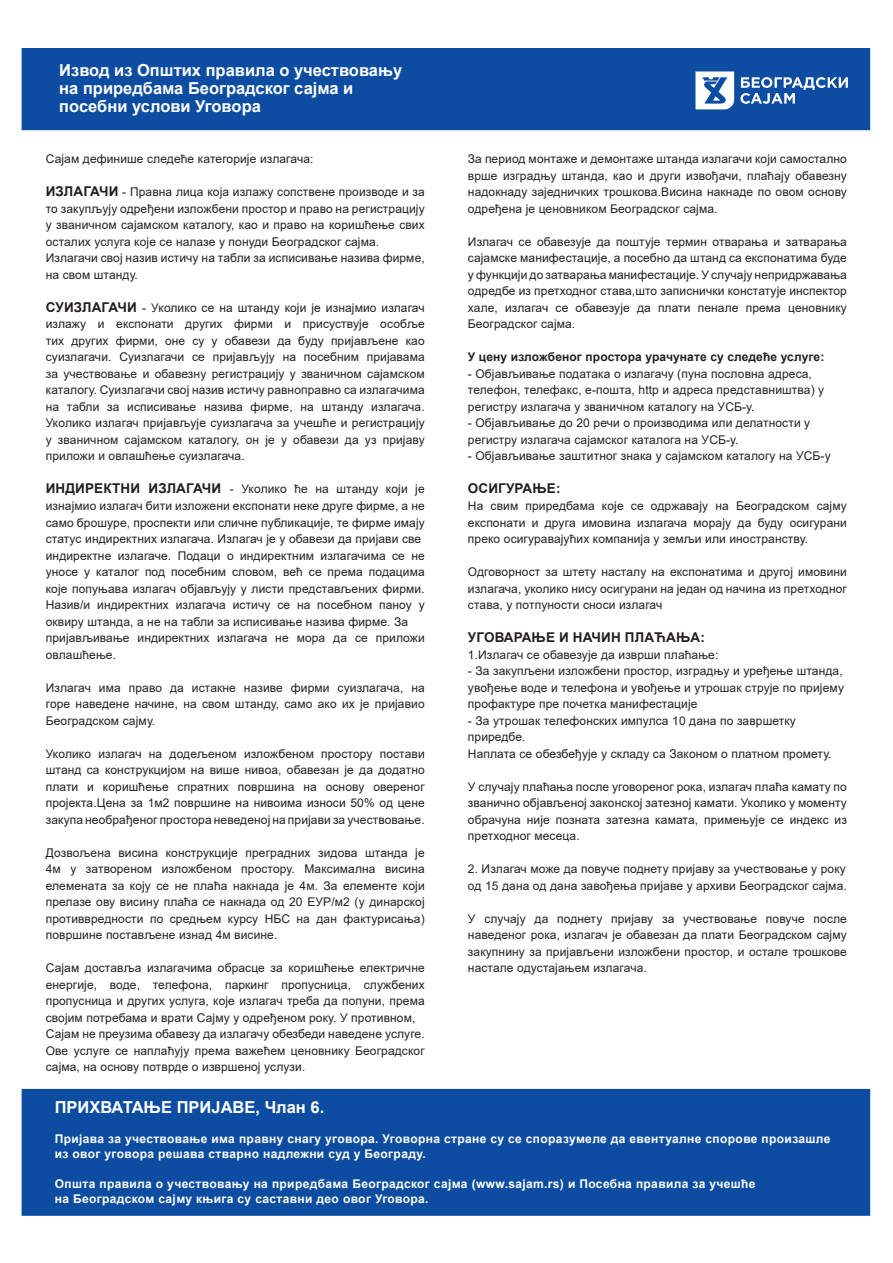
<style>
.page{position:relative;width:893px;height:1263px;background:#fff}
.page>*{position:absolute;margin:0;border:0;box-sizing:border-box;transform-origin:0 0}
.t1{font:700 16.5px "Arial";color:#fff}
.Paragraph_Style_1{font:700 13.5px "Arial";letter-spacing:.01em;color:#231f20}
.Paragraph_Style_1-2{font:12px/16.5px "Arial";letter-spacing:.01em;color:#231f20;text-align:justify}
.t2{font:700 12px/15px "Arial";letter-spacing:.03em;color:#fff}
.Paragraph_Style_1-3{font:700 12px "Arial";letter-spacing:.01em;color:#231f20}
.s1{font-weight:700;font-size:13.5px}
</style>
<div class="page">
<div style="left:22px;top:48px;width:848px;height:82px;background:#0d4da1"></div>
<div style="left:22px;top:1089px;width:848px;height:127px;background:#0d4da1;border:2px solid #0d4da1"></div>
<svg style="left:740px;top:77px;width:108px;height:27px"></svg>
<svg style="left:695px;top:71px;width:39px;height:38px"></svg>
<p class="t1" style="left:59px;top:58px;width:344px">Извод из Општих правила о учествовању</p>
<p class="t1" style="left:59px;top:76px;width:296px">на приредбама Београдског сајма и</p>
<p class="t1" style="left:59px;top:94px;width:203px">посебни услови Уговора</p>
<p class="Paragraph_Style_1-2" style="left:46px;top:151px;width:269px">Сајам дефинише следеће категорије излагача:</p>
<p class="Paragraph_Style_1-2" style="left:46px;top:184px;width:380px"><span class="s1">ИЗЛАГАЧИ</span> - Правна лица која излажу сопствене производе и за то закупљују одређени изложбени простор и право на регистрацију у званичном сајамском каталогу, као и право на коришћење свих осталих услуга које се налазе у понуди Београдског сајма.</p>
<p class="Paragraph_Style_1-2" style="left:46px;top:250px;width:380px">Излагачи свој назив истичу на табли за исписивање назива фирме, на свом штанду.</p>
<p class="Paragraph_Style_1-2" style="left:46px;top:299px;width:381px"><span class="s1">СУИЗЛАГАЧИ</span> - Уколико се на штанду који је изнајмио излагач излажу и експонати других фирми и присуствује особље тих других фирми, оне су у обавези да буду пријављене као суизлагачи. Суизлагачи се пријављују на посебним пријавама за учествовање и обавезну регистрацију у званичном сајамском каталогу. Суизлагачи свој назив истичу равноправно са излагачима на табли за исписивање назива фирме, на штанду излагача.<br>Уколико излагач пријављује суизлагача за учешће и регистрацију у званичном сајамском каталогу, он је у обавези да уз пријаву приложи и овлашћење суизлагача.</p>
<p class="Paragraph_Style_1-2" style="left:46px;top:481px;width:381px"><span class="s1">ИНДИРЕКТНИ ИЗЛАГАЧИ</span> - Уколико ће на штанду који је изнајмио излагач бити изложени експонати неке друге фирме, а не само брошуре, проспекти или сличне публикације, те фирме имају статус индиректних излагача. Излагач је у обавези да пријави све</p>
<p class="Paragraph_Style_1-2" style="left:46px;top:547px;width:380px">индиректне излагаче. Подаци о индиректним излагачима се не уносе у каталог под посебним словом, већ се према подацима које попуњава излагач објављују у листи представљених фирми.<br>Назив/и индиректних излагача истичу се на посебном паноу у оквиру штанда, а не на табли за исписивање назива фирме. За</p>
<p class="Paragraph_Style_1-2" style="left:46px;top:629px;width:380px">пријављивање индиректних излагача не мора да се приложи овлашћење.</p>
<p class="Paragraph_Style_1-2" style="left:46px;top:679px;width:380px">Излагач има право да истакне називе фирми суизлагача, на горе наведене начине, на свом штанду, само ако их је пријавио Београдском сајму.</p>
<p class="Paragraph_Style_1-2" style="left:46px;top:745px;width:380px">Уколико излагач на додељеном изложбеном простору постави штанд са конструкцијом на више нивоа, обавезан је да додатно плати и коришћење спратних површина на основу овереног пројекта.Цена за 1м2 површине на нивоима износи 50% од цене закупа необрађеног простора неведеној на пријави за учествовање.</p>
<p class="Paragraph_Style_1-2" style="left:46px;top:844px;width:380px">Дозвољена висина конструкције преградних зидова штанда је 4м у затвореном изложбеном простору. Максимална висина елемената за коју се не плаћа накнада је 4м. За елементе који прелазе ову висину плаћа се накнада од 20 ЕУР/м2 (у динарској противвредности по средњем курсу НБС на дан фактурисања) површине постављене изнад 4м висине.</p>
<p class="Paragraph_Style_1-2" style="left:46px;top:959px;width:380px">Сајам доставља излагачима обрасце за коришћење електричне енергије, воде, телефона, паркинг пропусница, службених пропусница и других услуга, које излагач треба да попуни, према својим потребама и врати Сајму у одређеном року. У противном,</p>
<p class="Paragraph_Style_1-2" style="left:46px;top:1025px;width:380px">Сајам не преузима обавезу да излагачу обезбеди наведене услуге.<br>Ове услуге се наплаћују према важећем ценовнику Београдског сајма, на основу потврде о извршеној услузи.</p>
<p class="Paragraph_Style_1-2" style="left:468px;top:151px;width:380px">За период монтаже и демонтаже штанда излагачи који самостално врше изградњу штанда, као и други извођачи, плаћају обавезну надокнаду заједничких трошкова.Висина накнаде по овом основу одређена је ценовником Београдског сајма.</p>
<p class="Paragraph_Style_1-2" style="left:468px;top:233px;width:380px">Излагач се обавезује да поштује термин отварања и затварања сајамске манифестације, а посебно да штанд са експонатима буде у функцији до затварања манифестације. У случају непридржавања одредбе из претходног става,што записнички констатује инспектор</p>
<p class="Paragraph_Style_1-2" style="left:468px;top:299px;width:380px">хале, излагач се обавезује да плати пенале према ценовнику<br>Београдског сајма.</p>
<p class="Paragraph_Style_1-3" style="left:468px;top:349px;width:358px">У цену изложбеног простора урачунате су следеће услуге:</p>
<p class="Paragraph_Style_1-2" style="left:468px;top:365px;width:358px;text-align:left">- Објављивање података о излагачу (пуна пословна адреса, телефон, телефакс, е-пошта, http и адреса представништва) у регистру излагача у званичном каталогу на УСБ-у.</p>
<p class="Paragraph_Style_1-2" style="left:468px;top:415px;width:344px">- Објављивање до 20 речи о производима или делатности у регистру излагача сајамског каталога на УСБ-у.</p>
<p class="Paragraph_Style_1-2" style="left:468px;top:448px;width:364px">- Објављивање заштитног знака у сајамском каталогу на УСБ-у</p>
<p class="Paragraph_Style_1" style="left:468px;top:479px;width:94px">ОСИГУРАЊЕ:</p>
<p class="Paragraph_Style_1-2" style="left:468px;top:497px;width:380px">На свим приредбама које се одржавају на Београдском сајму експонати и друга имовина излагача морају да буду осигурани преко осигуравајућих компанија у земљи или иностранству.</p>
<p class="Paragraph_Style_1-2" style="left:468px;top:563px;width:380px">Одговорност за штету насталу на експонатима и другој имовини излагача, уколико нису осигурани на један од начина из претходног става, у потпуности сноси излагач</p>
<p class="Paragraph_Style_1" style="left:468px;top:628px;width:238px">УГОВАРАЊЕ И НАЧИН ПЛАЋАЊА:</p>
<p class="Paragraph_Style_1-2" style="left:468px;top:646px;width:252px">1.Излагач се обавезује да изврши плаћање:</p>
<p class="Paragraph_Style_1-2" style="left:468px;top:662px;width:378px">- За закупљени изложбени простор, изградњу и уређење штанда, увођење воде и телефона и увођење и утрошак струје по пријему профактуре пре почетка манифестације</p>
<p class="Paragraph_Style_1-2" style="left:468px;top:712px;width:329px">- За утрошак телефонских импулса 10 дана по завршетку приредбе.</p>
<p class="Paragraph_Style_1-2" style="left:468px;top:745px;width:365px">Наплата се обезбеђује у складу са Законом о платном промету.</p>
<p class="Paragraph_Style_1-2" style="left:468px;top:778px;width:380px">У случају плаћања после уговореног рока, излагач плаћа камату по званично објављеној законској затезној камати. Уколико у моменту обрачуна није позната затезна камата, примењује се индекс из претходног месеца.</p>
<p class="Paragraph_Style_1-2" style="left:468px;top:860px;width:380px">2. Излагач може да повуче поднету пријаву за учествовање у року од 15 дана од дана завођења пријаве у архиви Београдског сајма.</p>
<p class="Paragraph_Style_1-2" style="left:468px;top:910px;width:380px">У случају да поднету пријаву за учествовање повуче после наведеног рока, излагач је обавезан да плати Београдском сајму закупнину за пријављени изложбени простор, и остале трошкове настале одустајањем излагача.</p>
<p class="t1" style="left:55px;top:1096px;width:271px">ПРИХВАТАЊЕ ПРИЈАВЕ, Члан 6.</p>
<p class="t2" style="left:55px;top:1131px;width:777px">Пријава за учествовање има правну снагу уговора. Уговорна стране су се споразумеле да евентуалне спорове произашле из овог уговора решава стварно надлежни суд у Београду.</p>
<p class="t2" style="left:55px;top:1176px;width:702px">Општа правила о учествовању на приредбама Београдског сајма (www.sajam.rs) и Посебна правила за учешће</p>
<p class="t2" style="left:55px;top:1191px;width:375px">на Београдском сајму књига су саставни део овог Уговора.</p>
</div>
